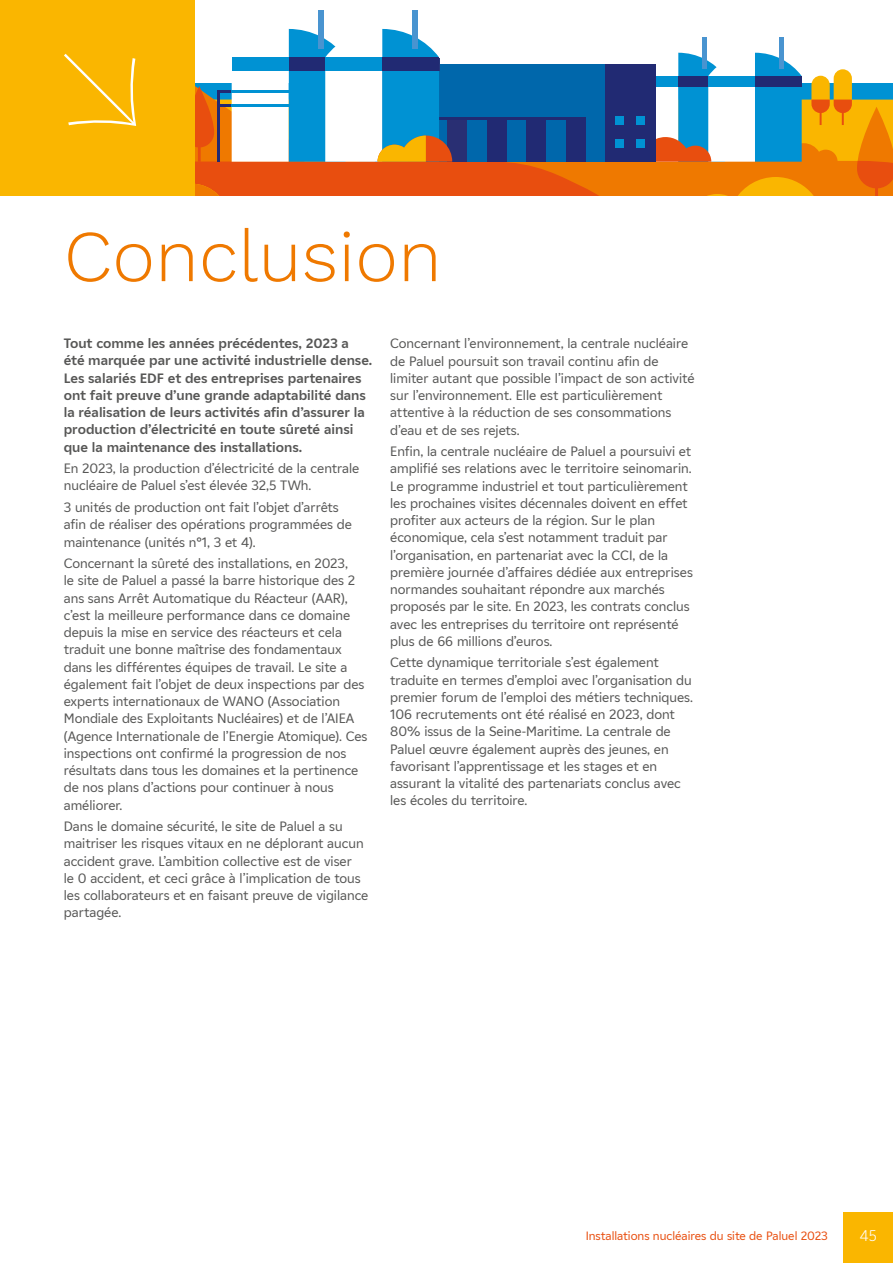
<style>
.page{position:relative;width:893px;height:1263px;background:#fff}
.page>*{position:absolute;margin:0;border:0;box-sizing:border-box;transform-origin:0 0}
.t1{font:300 72.9px "Work Sans";color:#ef7900}
.t2{font:15px "EDF Light";color:#fff}
.t3{font:13.5px/17.2px "EDF";color:#575756}
.t4{font:700 13.5px/17.2px "EDF";color:#575756}
.t5{font:12px "EDF";color:#e84e0f}
</style>
<div class="page">
<div style="left:843px;top:1212px;width:50px;height:51px;background:#fab600"></div>
<div style="left:318px;top:10px;width:6px;height:39px;background:#4994d0"></div>
<div style="left:412px;top:10px;width:5px;height:39px;background:#4994d0"></div>
<svg style="left:195px;top:29px;width:698px;height:167px"></svg>
<div style="left:0;top:0;width:195px;height:196px;background:#fab600"></div>
<h1 class="t1" style="left:64px;top:213px;width:379px">Conclusion</h1>
<p class="t4" style="left:64px;top:334px;width:310px">Tout comme les années précédentes, 2023 a été marquée par une activité industrielle dense.<br>Les salariés EDF et des entreprises partenaires ont fait preuve d’une grande adaptabilité dans la réalisation de leurs activités afin d’assurer la production d’électricité en toute sûreté ainsi que la maintenance des installations.</p>
<p class="t3" style="left:64px;top:459px;width:297px">En 2023, la production d’électricité de la centrale nucléaire de Paluel s’est élevée 32,5 TWh.</p>
<p class="t3" style="left:64px;top:498px;width:290px">3 unités de production ont fait l’objet d’arrêts afin de réaliser des opérations programmées de maintenance (unités n°1, 3 et 4).</p>
<p class="t3" style="left:64px;top:554px;width:305px">Concernant la sûreté des installations, en 2023,<br>le site de Paluel a passé la barre historique des 2 ans sans Arrêt Automatique du Réacteur (AAR), c’est la meilleure performance dans ce domaine depuis la mise en service des réacteurs et cela traduit une bonne maîtrise des fondamentaux dans les différentes équipes de travail. Le site a également fait l’objet de deux inspections par des experts internationaux de WANO (Association Mondiale des Exploitants Nucléaires) et de l’AIEA (Agence Internationale de l’Energie Atomique). Ces inspections ont confirmé la progression de nos résultats dans tous les domaines et la pertinence de nos plans d’actions pour continuer à nous améliorer.</p>
<p class="t3" style="left:64px;top:817px;width:306px">Dans le domaine sécurité, le site de Paluel a su maitriser les risques vitaux en ne déplorant aucun accident grave. L’ambition collective est de viser<br>le 0 accident, et ceci grâce à l’implication de tous les collaborateurs et en faisant preuve de vigilance partagée.</p>
<p class="t3" style="left:390px;top:334px;width:306px">Concernant l’environnement, la centrale nucléaire de Paluel poursuit son travail continu afin de limiter autant que possible l’impact de son activité sur l’environnement. Elle est particulièrement attentive à la réduction de ses consommations d’eau et de ses rejets.</p>
<p class="t3" style="left:390px;top:442px;width:304px">Enfin, la centrale nucléaire de Paluel a poursuivi et amplifié ses relations avec le territoire seinomarin.<br>Le programme industriel et tout particulièrement les prochaines visites décennales doivent en effet profiter aux acteurs de la région. Sur le plan économique, cela s’est notamment traduit par l’organisation, en partenariat avec la CCI, de la première journée d’affaires dédiée aux entreprises normandes souhaitant répondre aux marchés proposés par le site. En 2023, les contrats conclus avec les entreprises du territoire ont représenté plus de 66 millions d’euros.</p>
<p class="t3" style="left:390px;top:654px;width:304px">Cette dynamique territoriale s’est également traduite en termes d’emploi avec l’organisation du premier forum de l’emploi des métiers techniques.<br>106 recrutements ont été réalisé en 2023, dont 80% issus de la Seine-Maritime. La centrale de Paluel œuvre également auprès des jeunes, en favorisant l’apprentissage et les stages et en assurant la vitalité des partenariats conclus avec les écoles du territoire.</p>
<p class="t5" style="left:586px;top:1227px;width:244px">Installations nucléaires du site de Paluel 2023</p>
<p class="t2" style="left:860px;top:1225px;width:18px">45</p>
</div>
